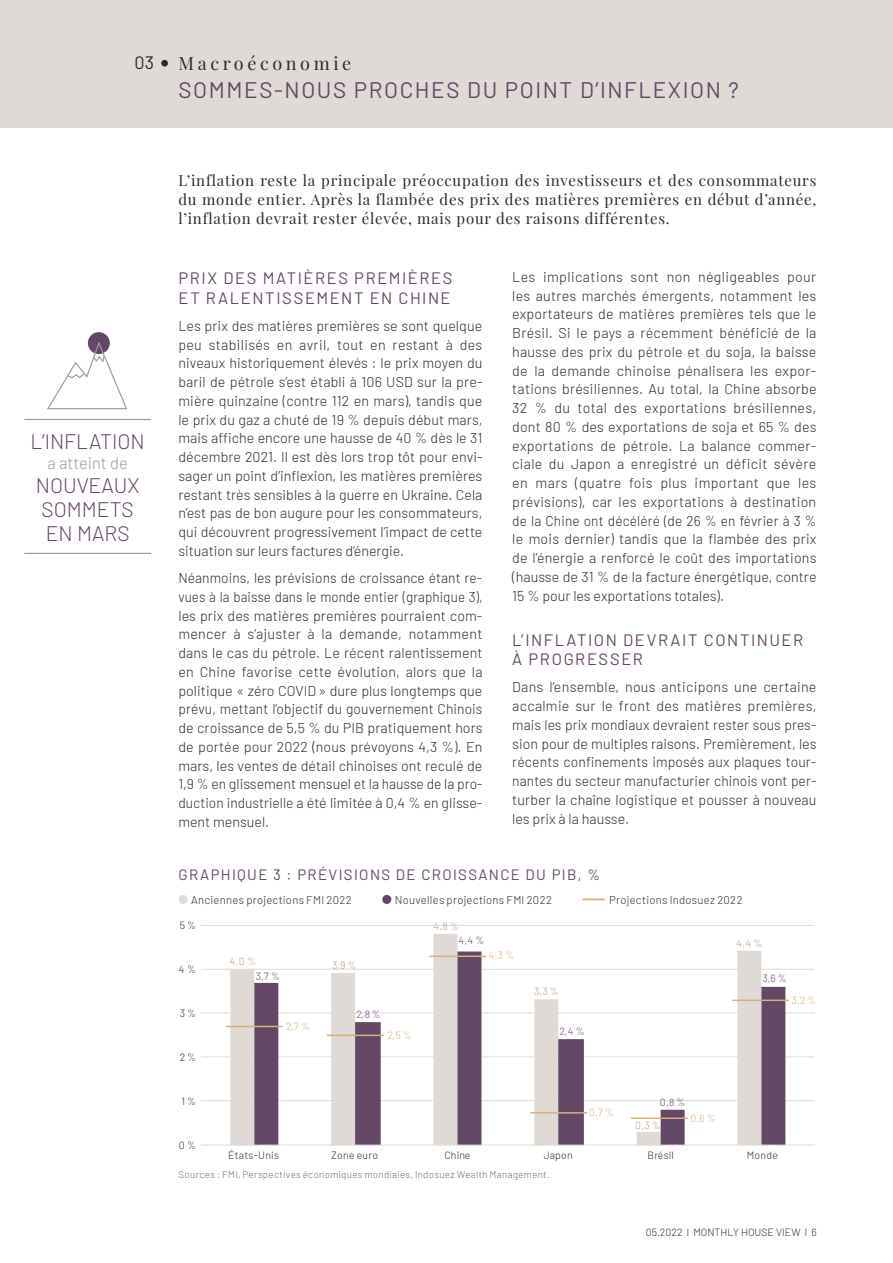
<style>
.page{position:relative;width:893px;height:1263px;background:#fff}
.page>*{position:absolute;margin:0;border:0;box-sizing:border-box;transform-origin:0 0}
.t1{font:22.5px "Barlow";letter-spacing:.07em;color:#624865}
.t2{font:300 21px/24px "Barlow";color:#624865}
.t3{font:18px "Playfair Display";letter-spacing:.2em;color:#2a2c30}
.t4{font:18px "Barlow";color:#2a2c30}
.t5{font:16.5px/19.5px "Barlow";letter-spacing:.1em;color:#624865}
.t6{font:300 16.5px "Barlow";color:#9d9d9c}
.t7{font:15px/18.8px "Playfair Display";letter-spacing:.05em;color:#2a2c30;text-align:justify}
.t8{font:15px "Barlow";letter-spacing:.09em;color:#624865}
.t9{font:300 14.25px/18.8px "Barlow";color:#2a2c30;text-align:justify}
.t10{font:300 11.25px "Barlow";letter-spacing:.025em;color:#2a2c30}
.t11{font:300 10.5px "Barlow";letter-spacing:.025em;color:#2a2c30;scale:1.06 1}
.t12{font:300 10.5px "Barlow";letter-spacing:.025em;color:#2a2c30}
.t13{font:300 10.5px "Barlow";color:#2a2c30}
.t14{font:300 10.5px "Barlow";color:#af9f90}
.t15{font:300 10.5px "Barlow";color:#624865}
.t16{font:300 10.5px "Barlow";color:#d3b37c}
.t17{font:300 10.5px "Barlow";color:#624865;scale:1.06 1}
.t18{font:300 9.75px "Barlow";letter-spacing:.03em;color:#706f6f}
</style>
<div class="page">
<div style="left:0;top:0;width:893px;height:128px;background:#dfdad5"></div>
<div style="left:161px;top:60px;width:7px;height:7px;background:#2a2c30;border-radius:50%"></div>
<div style="left:88px;top:332px;width:22px;height:22px;background:#624865;border-radius:50%"></div>
<hr style="left:201px;top:1100px;width:614px;height:1px;background:#dfdad5">
<hr style="left:201px;top:1056px;width:614px;height:1px;background:#dfdad5">
<hr style="left:201px;top:1013px;width:614px;height:1px;background:#dfdad5">
<hr style="left:201px;top:969px;width:614px;height:1px;background:#dfdad5">
<hr style="left:201px;top:925px;width:614px;height:1px;background:#dfdad5">
<svg style="left:230px;top:934px;width:228px;height:211px;fill:#e0dbd6"></svg>
<svg style="left:254px;top:951px;width:531px;height:194px"></svg>
<hr style="left:226px;top:1026px;width:56px;height:1px;background:#d3b37c">
<hr style="left:327px;top:1034px;width:56px;height:2px;background:#d3b37c">
<hr style="left:430px;top:955px;width:56px;height:2px;background:#d3b37c">
<hr style="left:531px;top:1112px;width:56px;height:1px;background:#d3b37c">
<hr style="left:631px;top:1117px;width:56px;height:2px;background:#d3b37c">
<hr style="left:733px;top:999px;width:56px;height:2px;background:#d3b37c">
<hr style="left:201px;top:1145px;width:614px;height:1px;background:#dfdad5">
<div style="left:179px;top:895px;width:9px;height:9px;background:#dfdad5;border-radius:50%"></div>
<div style="left:382px;top:895px;width:9px;height:9px;background:#624865;border-radius:50%"></div>
<hr style="left:24px;top:419px;width:127px;height:1px;background:#9d9d9c">
<hr style="left:24px;top:553px;width:127px;height:1px;background:#9d9d9c">
<hr style="left:583px;top:898px;width:22px;height:2px;background:#d3b37c">
<svg style="left:47px;top:340px;width:80px;height:70px"></svg>
<p class="t4" style="left:134px;top:50px;width:21px">03</p>
<p class="t3" style="left:179px;top:49px;width:174px">Macroéconomie</p>
<h1 class="t1" style="left:179px;top:74px;width:562px">SOMMES-NOUS PROCHES DU POINT D’INFLEXION ?</h1>
<p class="t12" style="left:180px;top:82px;width:19px">14%</p>
<p class="t17" style="left:225px;top:93px;width:28px">12.7%</p>
<h2 class="t2" style="left:31px;top:428px;width:116px">L’INFLATION</h2>
<p class="t6" style="left:48px;top:451px;width:82px">a atteint de</p>
<h2 class="t2" style="left:36px;top:472px;width:105px">NOUVEAUX<br>SOMMETS<br>EN MARS</h2>
<p class="t7" style="left:178px;top:170px;width:640px">L’inflation reste la principale préoccupation des investisseurs et des consommateurs du monde entier. Après la flambée des prix des matières premières en début d’année, l’inflation devrait rester élevée, mais pour des raisons différentes.</p>
<p class="t17" style="left:433px;top:175px;width:24px">7.6%</p>
<p class="t12" style="left:184px;top:178px;width:16px">8%</p>
<p class="t12" style="left:184px;top:210px;width:16px">6%</p>
<p class="t5" style="left:178px;top:267px;width:275px">PRIX DES MATIÈRES PREMIÈRES<br>ET RALENTISSEMENT EN CHINE</p>
<p class="t9" style="left:178px;top:315px;width:306px">Les prix des matières premières se sont quelque peu stabilisés en avril, tout en restant à des niveaux historiquement élevés : le prix moyen du baril de pétrole s’est établi à 106 USD sur la pre&shy;mière quinzaine (contre 112 en mars), tandis que le prix du gaz a chuté de 19 % depuis début mars, mais affiche encore une hausse de 40 % dès le 31 décembre 2021. Il est dès lors trop tôt pour envi&shy;sager un point d’inflexion, les matières premières restant très sensibles à la guerre en Ukraine. Cela n’est pas de bon augure pour les consommateurs, qui découvrent progressivement l’impact de cette situation sur leurs factures d’énergie.</p>
<p class="t9" style="left:178px;top:567px;width:306px">Néanmoins, les prévisions de croissance étant re&shy;vues à la baisse dans le monde entier (graphique 3), les prix des matières premières pourraient com&shy;mencer à s’ajuster à la demande, notamment dans le cas du pétrole. Le récent ralentissement en Chine favorise cette évolution, alors que la politique « zéro COVID» dure plus longtemps que prévu, mettant l’objectif du gouvernement Chinois de croissance de 5,5 % du PIB pratiquement hors de portée pour 2022 (nous prévoyons 4,3 %). En mars, les ventes de détail chinoises ont reculé de 1,9 % en glissement mensuel et la hausse de la pro&shy;duction industrielle a été limitée à 0,4 % en glisse&shy;ment mensuel.</p>
<p class="t9" style="left:512px;top:266px;width:306px">Les implications sont non négligeables pour les autres marchés émergents, notamment les exportateurs de matières premières tels que le Brésil. Si le pays a récemment bénéficié de la hausse des prix du pétrole et du soja, la baisse de la demande chinoise pénalisera les expor&shy;tations brésiliennes. Au total, la Chine absorbe 32 % du total des exportations brésiliennes, dont 80 % des exportations de soja et 65 % des exportations de pétrole. La balance commer&shy;ciale du Japon a enregistré un déficit sévère en mars (quatre fois plus important que les prévisions), car les exportations à destination de la Chine ont décéléré (de 26 % en février à 3 % le mois dernier) tandis que la flambée des prix de l’énergie a renforcé le coût des importations (hausse de 31 % de la facture énergétique, contre 15 % pour les exportations totales).</p>
<p class="t5" style="left:512px;top:629px;width:292px">L’INFLATION DEVRAIT CONTINUER<br>À PROGRESSER</p>
<p class="t9" style="left:512px;top:677px;width:306px">Dans l’ensemble, nous anticipons une certaine accalmie sur le front des matières premières, mais les prix mondiaux devraient rester sous pres&shy;sion pour de multiples raisons. Premièrement, les récents confinements imposés aux plaques tour&shy;nantes du secteur manufacturier chinois vont per&shy;turber la chaîne logistique et pousser à nouveau les prix à la hausse.</p>
<p class="t12" style="left:184px;top:274px;width:16px">2%</p>
<p class="t11" style="left:216px;top:317px;width:44px">FTSE100</p>
<p class="t11" style="left:280px;top:317px;width:52px">STOXX600</p>
<p class="t11" style="left:356px;top:317px;width:40px">S&amp;P 500</p>
<p class="t11" style="left:424px;top:317px;width:40px">MSCI EM</p>
<p class="t12" style="left:182px;top:445px;width:18px">8 %</p>
<p class="t12" style="left:182px;top:489px;width:18px">6 %</p>
<p class="t12" style="left:182px;top:534px;width:18px">4 %</p>
<p class="t12" style="left:182px;top:578px;width:18px">2 %</p>
<p class="t12" style="left:182px;top:623px;width:18px">0 %</p>
<p class="t12" style="left:178px;top:668px;width:22px">-2 %</p>
<p class="t11" style="left:214px;top:723px;width:38px;rotate:-90deg">03.2021</p>
<p class="t11" style="left:262px;top:723px;width:38px;rotate:-90deg">04.2021</p>
<p class="t11" style="left:310px;top:723px;width:38px;rotate:-90deg">05.2021</p>
<p class="t11" style="left:358px;top:723px;width:38px;rotate:-90deg">06.2021</p>
<p class="t11" style="left:405px;top:722px;width:37px;rotate:-90deg">07.2021</p>
<p class="t11" style="left:453px;top:723px;width:38px;rotate:-90deg">08.2021</p>
<p class="t11" style="left:549px;top:721px;width:36px;rotate:-90deg">10.2021</p>
<p class="t11" style="left:788px;top:725px;width:40px;rotate:-90deg">03.2022</p>
<p class="t11" style="left:692px;top:723px;width:38px;rotate:-90deg">01.2022</p>
<p class="t11" style="left:740px;top:725px;width:40px;rotate:-90deg">02.2022</p>
<p class="t11" style="left:596px;top:718px;width:34px;rotate:-90deg">11.2021</p>
<p class="t8" style="left:179px;top:863px;width:423px">GRAPHIQUE 3 : PRÉVISIONS DE CROISSANCE DU PIB, %</p>
<p class="t10" style="left:191px;top:891px;width:162px">Anciennes projections FMI 2022</p>
<p class="t10" style="left:395px;top:891px;width:159px">Nouvelles projections FMI 2022</p>
<p class="t10" style="left:609px;top:891px;width:135px">Projections Indosuez 2022</p>
<p class="t12" style="left:180px;top:918px;width:18px">5 %</p>
<p class="t12" style="left:179px;top:962px;width:19px">4 %</p>
<p class="t12" style="left:180px;top:1006px;width:18px">3 %</p>
<p class="t12" style="left:180px;top:1050px;width:18px">2 %</p>
<p class="t12" style="left:181px;top:1093px;width:16px">1 %</p>
<p class="t12" style="left:179px;top:1137px;width:19px">0 %</p>
<p class="t14" style="left:433px;top:918px;width:27px">4,8 %</p>
<p class="t15" style="left:459px;top:933px;width:27px">4,4 %</p>
<p class="t14" style="left:736px;top:936px;width:28px">4,4 %</p>
<p class="t14" style="left:230px;top:954px;width:28px">4,0 %</p>
<p class="t14" style="left:332px;top:957px;width:26px">3,9 %</p>
<p class="t16" style="left:489px;top:948px;width:27px">4,3 %</p>
<p class="t15" style="left:256px;top:968px;width:26px">3,7 %</p>
<p class="t15" style="left:762px;top:971px;width:26px">3,6 %</p>
<p class="t14" style="left:534px;top:984px;width:26px">3,3 %</p>
<p class="t16" style="left:792px;top:992px;width:26px">3,2 %</p>
<p class="t15" style="left:356px;top:1006px;width:26px">2,8 %</p>
<p class="t16" style="left:286px;top:1019px;width:26px">2,7 %</p>
<p class="t16" style="left:387px;top:1027px;width:26px">2,5 %</p>
<p class="t15" style="left:559px;top:1023px;width:27px">2,4 %</p>
<p class="t16" style="left:589px;top:1104px;width:26px">0,7 %</p>
<p class="t15" style="left:660px;top:1095px;width:27px">0,8 %</p>
<p class="t14" style="left:635px;top:1118px;width:27px">0,3 %</p>
<p class="t16" style="left:690px;top:1110px;width:27px">0,6 %</p>
<p class="t12" style="left:228px;top:1147px;width:53px">États-Unis</p>
<p class="t12" style="left:331px;top:1147px;width:48px">Zone euro</p>
<p class="t12" style="left:445px;top:1147px;width:27px">Chine</p>
<p class="t12" style="left:544px;top:1147px;width:30px">Japon</p>
<p class="t12" style="left:647px;top:1147px;width:28px">Brésil</p>
<p class="t12" style="left:747px;top:1147px;width:33px">Monde</p>
<p class="t18" style="left:179px;top:1167px;width:373px">Sources : FMI, Perspectives économiques mondiales, Indosuez Wealth Management.</p>
<p class="t13" style="left:646px;top:1225px;width:173px">05.2022 l MONTHLY HOUSE VIEW l 6</p>
</div>
